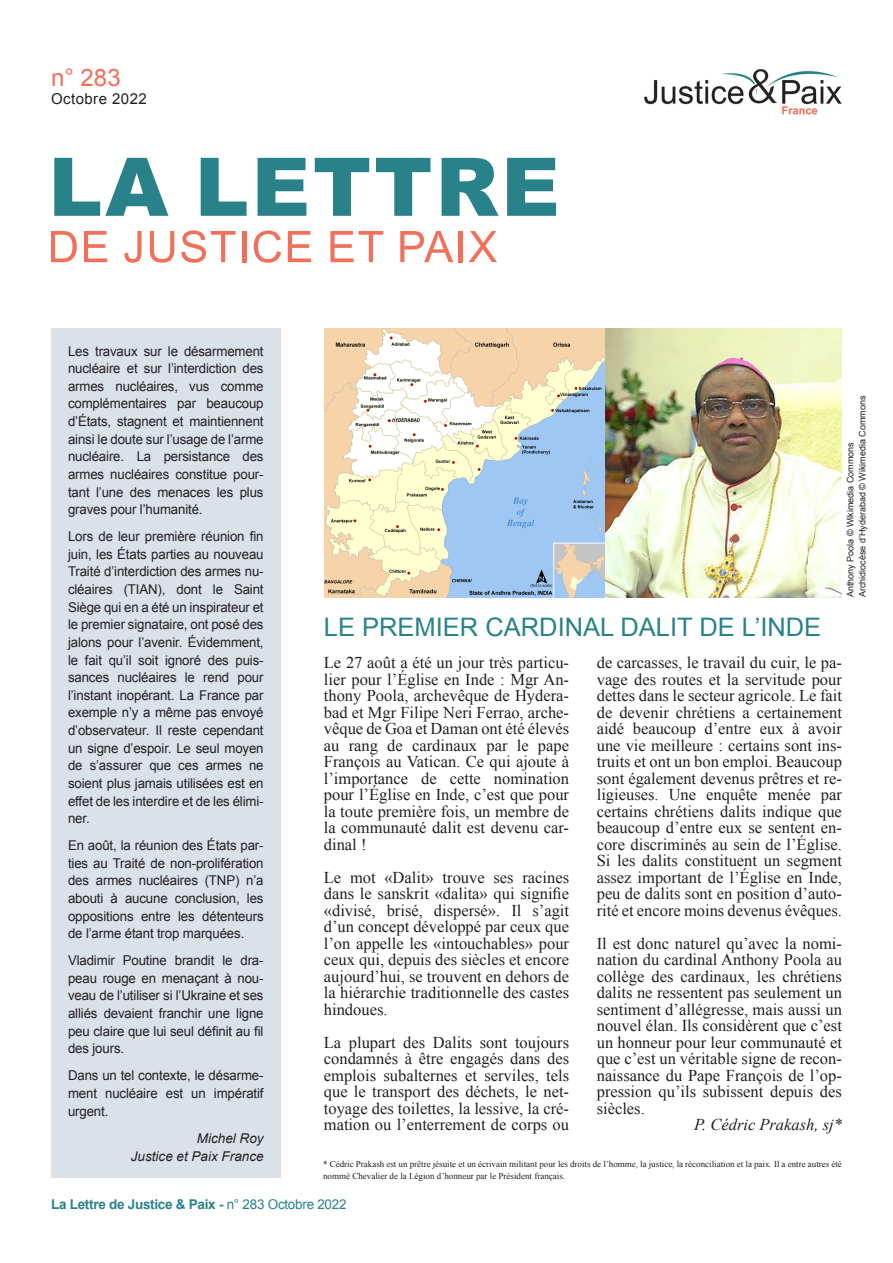
<style>
.page{position:relative;width:893px;height:1263px;background:#fff}
.page>*{position:absolute;margin:0;border:0;box-sizing:border-box;transform-origin:0 0}
.Headline{font:25.5px "Arial";color:#29828a}
.Arial_kursiv{font:24px "Arial";color:#f26f59}
.Copy{font:16.5px/16.5px "Times New Roman";color:#231f20;text-align:justify}
.Copy_Abbinder_kursiv{font:italic 16.5px "Times New Roman";color:#231f20}
.Arial_kursiv-2{font:15px "Arial";letter-spacing:.03em;color:#231f20}
.Edito{font:13.5px/17.7px "Arial";letter-spacing:-.01em;color:#231f20;text-align:justify}
.Arial_kursiv-3{font:700 13.5px "Arial";letter-spacing:-.02em;color:#29828a}
.Edito_Abbinder_kursi{font:italic 13.5px/18px "Arial";color:#231f20;text-align:right}
.Copy-2{font:9px/12px "Times New Roman";color:#231f20}
.Edito-2{font:9px "Arial";color:#231f20}
.s1{font-weight:400}
</style>
<div class="page">
<div style="left:51px;top:329px;width:230px;height:849px;background:#dae2e7"></div>
<img style="left:644px;top:69px;width:198px;height:46px">
<img style="left:324px;top:329px;width:518px;height:268px">
<svg style="left:54px;top:158px;width:114px;height:58px"></svg>
<svg style="left:201px;top:158px;width:46px;height:58px"></svg>
<svg style="left:258px;top:158px;width:48px;height:58px"></svg>
<svg style="left:315px;top:158px;width:54px;height:58px"></svg>
<svg style="left:376px;top:158px;width:54px;height:58px"></svg>
<svg style="left:442px;top:158px;width:57px;height:58px"></svg>
<svg style="left:507px;top:158px;width:49px;height:58px"></svg>
<svg style="left:51px;top:231px;width:26px;height:31px"></svg>
<svg style="left:84px;top:231px;width:23px;height:31px"></svg>
<svg style="left:124px;top:231px;width:18px;height:32px"></svg>
<svg style="left:150px;top:231px;width:24px;height:32px"></svg>
<svg style="left:181px;top:230px;width:54px;height:33px"></svg>
<hr style="left:242px;top:231px;width:4px;height:31px;background:#f26f59">
<svg style="left:254px;top:230px;width:27px;height:33px"></svg>
<svg style="left:288px;top:231px;width:23px;height:31px"></svg>
<svg style="left:330px;top:231px;width:53px;height:31px"></svg>
<svg style="left:400px;top:231px;width:53px;height:31px"></svg>
<hr style="left:459px;top:231px;width:4px;height:31px;background:#f26f59">
<svg style="left:469px;top:231px;width:28px;height:31px"></svg>
<p class="Arial_kursiv" style="left:51px;top:62px;width:71px">n° 283</p>
<p class="Arial_kursiv-2" style="left:51px;top:89px;width:97px">Octobre 2022</p>
<p class="Edito" style="left:68px;top:342px;width:197px">Les travaux sur le désarmement nucléaire et sur l’interdiction des armes nucléaires, vus comme complémentaires par beaucoup d’États, stagnent et maintiennent ainsi le doute sur l’usage de l’arme nucléaire. La persistance des armes nucléaires constitue pour&shy;tant l’une des menaces les plus graves pour l’humanité.</p>
<p class="Edito" style="left:68px;top:528px;width:197px">Lors de leur première réunion fin juin, les États parties au nouveau Traité d’interdiction des armes nu&shy;cléaires (TIAN), dont le Saint Siège qui en a été un inspirateur et le premier signataire, ont posé des jalons pour l’avenir. Évidemment, le fait qu’il soit ignoré des puis&shy;sances nucléaires le rend pour l’instant inopérant. La France par exemple n’y a même pas envoyé d’observateur. Il reste cependant un signe d’espoir. Le seul moyen de s’assurer que ces armes ne soient plus jamais utilisées est en effet de les interdire et de les élimi&shy;ner.</p>
<p class="Edito" style="left:68px;top:837px;width:197px">En août, la réunion des États par&shy;ties au Traité de non-prolifération des armes nucléaires (TNP) n’a abouti à aucune conclusion, les oppositions entre les détenteurs de l’arme étant trop marquées.</p>
<p class="Edito" style="left:68px;top:952px;width:197px">Vladimir Poutine brandit le dra&shy;peau rouge en menaçant à nou&shy;veau de l’utiliser si l’Ukraine et ses alliés devaient franchir une ligne peu claire que lui seul définit au fil des jours.</p>
<p class="Edito" style="left:68px;top:1067px;width:197px">Dans un tel contexte, le désarme&shy;ment nucléaire est un impératif urgent.</p>
<p class="Edito_Abbinder_kursi" style="left:131px;top:1129px;width:134px">Michel Roy<br>Justice et Paix France</p>
<p class="Headline" style="left:324px;top:611px;width:499px">LE PREMIER CARDINAL DALIT DE L’INDE</p>
<p class="Edito-2" style="left:857px;top:597px;width:203px;rotate:-90deg">Archidiocèse d’Hyderabad © Wikimedia Commons</p>
<p class="Edito-2" style="left:845px;top:597px;width:157px;rotate:-90deg">Anthony Poola © Wikimedia Commons</p>
<p class="Copy" style="left:324px;top:654px;width:247px">Le 27 août a été un jour très particu&shy;lier pour l’Église en Inde : Mgr An&shy;thony Poola, archevêque de Hydera&shy;bad et Mgr Filipe Neri Ferrao, arche&shy;vêque de Goa et Daman ont été élevés au rang de cardinaux par le pape François au Vatican. Ce qui ajoute à l’importance de cette nomination pour l’Église en Inde, c’est que pour la toute première fois, un membre de la communauté dalit est devenu car&shy;dinal !</p>
<p class="Copy" style="left:324px;top:869px;width:247px">Le mot «Dalit» trouve ses racines dans le sanskrit «dalita» qui signifie «divisé, brisé, dispersé». Il s’agit d’un concept développé par ceux que l’on appelle les «intouchables» pour ceux qui, depuis des siècles et encore aujourd’hui, se trouvent en dehors de la hiérarchie traditionnelle des castes hindoues.</p>
<p class="Copy" style="left:324px;top:1034px;width:247px">La plupart des Dalits sont toujours condamnés à être engagés dans des emplois subalternes et serviles, tels que le transport des déchets, le net&shy;toyage des toilettes, la lessive, la cré&shy;mation ou l’enterrement de corps ou</p>
<p class="Copy" style="left:597px;top:654px;width:247px">de carcasses, le travail du cuir, le pa&shy;vage des routes et la servitude pour dettes dans le secteur agricole. Le fait de devenir chrétiens a certainement aidé beaucoup d’entre eux à avoir une vie meilleure : certains sont ins&shy;truits et ont un bon emploi. Beaucoup sont également devenus prêtres et re&shy;ligieuses. Une enquête menée par certains chrétiens dalits indique que beaucoup d’entre eux se sentent en&shy;core discriminés au sein de l’Église.<br>Si les dalits constituent un segment assez important de l’Église en Inde, peu de dalits sont en position d’auto&shy;rité et encore moins devenus évêques.</p>
<p class="Copy" style="left:597px;top:935px;width:247px">Il est donc naturel qu’avec la nomi&shy;nation du cardinal Anthony Poola au collège des cardinaux, les chrétiens dalits ne ressentent pas seulement un sentiment d’allégresse, mais aussi un nouvel élan. Ils considèrent que c’est un honneur pour leur communauté et que c’est un véritable signe de recon&shy;naissance du Pape François de l’op&shy;pression qu’ils subissent depuis des siècles.</p>
<p class="Copy_Abbinder_kursiv" style="left:694px;top:1115px;width:149px">P. Cédric Prakash, sj*</p>
<p class="Copy-2" style="left:323px;top:1157px;width:520px">* Cédric Prakash est un prêtre jésuite et un écrivain militant pour les droits de l’homme, la justice, la réconciliation et la paix. Il a entre autres été nommé Chevalier de la Légion d’honneur par le Président français.</p>
<p class="Arial_kursiv-3" style="left:51px;top:1197px;width:297px">La Lettre de Justice &amp; Paix - <span class="s1">n° 283 Octobre 2022</span></p>
</div>
